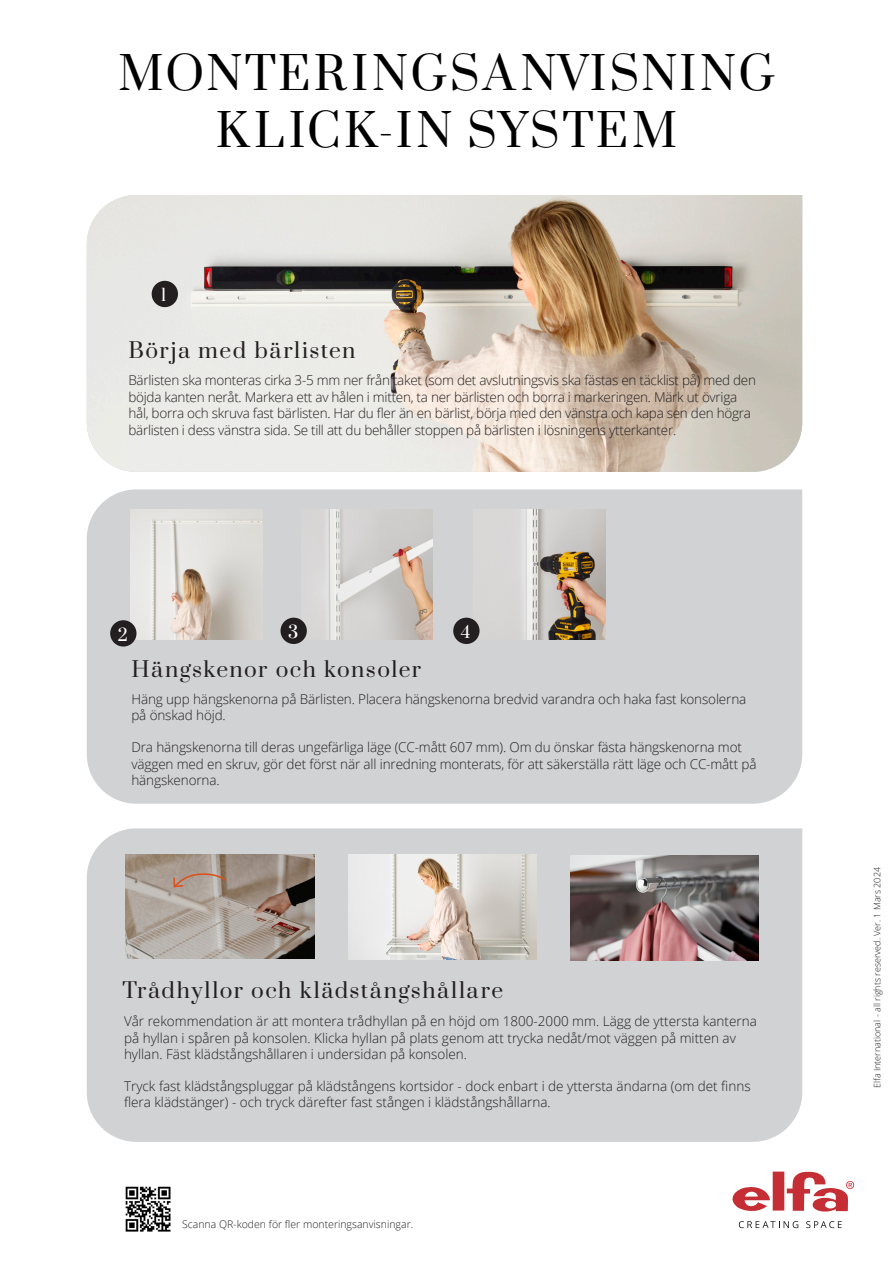
<style>
.page{position:relative;width:893px;height:1263px;background:#fff}
.page>*{position:absolute;margin:0;border:0;box-sizing:border-box;transform-origin:0 0}
.Brödtext{font:45px "Prata Elfa Regular";letter-spacing:.05em;color:#000}
.t1{font:21px "Prata Elfa Regular";letter-spacing:.065em;color:#231f20}
.Brödtext-2{font:16.5px "Prata Elfa Regular";color:#fff}
.t2{font:300 13.5px/16.2px "Open Sans";letter-spacing:-.01em;color:#231f20}
.t3{font:300 10.5px "Open Sans";color:#231f20}
.t4{font:300 9px "Open Sans";color:#231f20}
</style>
<div class="page">
<svg style="left:732px;top:1171px;width:122px;height:41px"></svg>
<svg style="left:739px;top:1221px;width:59px;height:7px"></svg>
<svg style="left:806px;top:1221px;width:36px;height:7px"></svg>
<div style="left:87px;top:489px;width:715px;height:315px;background:#d1d2d4"></div>
<img style="left:87px;top:195px;width:715px;height:277px">
<div style="left:152px;top:281px;width:26px;height:26px;background:#231f20;border-radius:50%"></div>
<div style="left:87px;top:828px;width:715px;height:314px;background:#d1d2d4"></div>
<img style="left:126px;top:854px;width:189px;height:104px">
<svg style="left:173px;top:872px;width:54px;height:16px"></svg>
<img style="left:349px;top:854px;width:188px;height:105px">
<img style="left:131px;top:510px;width:131px;height:130px">
<img style="left:301px;top:510px;width:131px;height:130px">
<img style="left:474px;top:510px;width:131px;height:130px">
<div style="left:110px;top:620px;width:26px;height:26px;background:#231f20;border-radius:50%"></div>
<div style="left:280px;top:618px;width:27px;height:26px;background:#231f20;border-radius:50%"></div>
<div style="left:453px;top:618px;width:27px;height:26px;background:#231f20;border-radius:50%"></div>
<img style="left:125px;top:1186px;width:46px;height:46px">
<img style="left:570px;top:855px;width:188px;height:105px">
<p class="Brödtext" style="left:118px;top:48px;width:658px">MONTERINGSANVISNING</p>
<p class="Brödtext" style="left:216px;top:105px;width:463px">KLICK-IN SYSTEM</p>
<p class="Brödtext-2" style="left:161px;top:286px;width:7px">1</p>
<p class="t1" style="left:128px;top:339px;width:229px">Börja med bärlisten</p>
<p class="t2" style="left:128px;top:372px;width:629px">Bärlisten ska monteras cirka 3-5 mm ner från taket (som det avslutningsvis ska fästas en täcklist på) med den böjda kanten neråt. Markera ett av hålen i mitten, ta ner bärlisten och borra i markeringen. Märk ut övriga hål, borra och skruva fast bärlisten. Har du fler än en bärlist, börja med den vänstra och kapa sen den högra bärlisten i dess vänstra sida. Se till att du behåller stoppen på bärlisten i lösningens ytterkanter.</p>
<p class="Brödtext-2" style="left:118px;top:625px;width:12px">2</p>
<p class="Brödtext-2" style="left:288px;top:623px;width:12px">3</p>
<p class="Brödtext-2" style="left:461px;top:623px;width:11px">4</p>
<p class="t1" style="left:131px;top:657px;width:291px">Hängskenor och konsoler</p>
<p class="t2" style="left:131px;top:690px;width:616px">Häng upp hängskenorna på Bärlisten. Placera hängskenorna bredvid varandra och haka fast konsolerna på önskad höjd.</p>
<p class="t2" style="left:131px;top:739px;width:627px">Dra hängskenorna till deras ungefärliga läge (CC-mått 607 mm). Om du önskar fästa hängskenorna mot väggen med en skruv, gör det först när all inredning monterats, för att säkerställa rätt läge och CC-mått på hängskenorna.</p>
<p class="t1" style="left:122px;top:979px;width:382px">Trådhyllor och klädstångshållare</p>
<p class="t2" style="left:124px;top:1013px;width:634px">Vår rekommendation är att montera trådhyllan på en höjd om 1800-2000 mm. Lägg de yttersta kanterna på hyllan i spåren på konsolen. Klicka hyllan på plats genom att trycka nedåt/mot väggen på mitten av hyllan. Fäst klädstångshållaren i undersidan på konsolen.</p>
<p class="t2" style="left:124px;top:1078px;width:628px">Tryck fast klädstångspluggar på klädstångens kortsidor - dock enbart i de yttersta ändarna (om det finns flera klädstänger) - och tryck därefter fast stången i klädstångshållarna.</p>
<p class="t3" style="left:182px;top:1217px;width:233px">Scanna QR-koden för fler monteringsanvisningar.</p>
<p class="t4" style="left:871px;top:1088px;width:222px;rotate:-90deg">Elfa International - all rights reserved. Ver. 1 Mars 2024</p>
</div>
